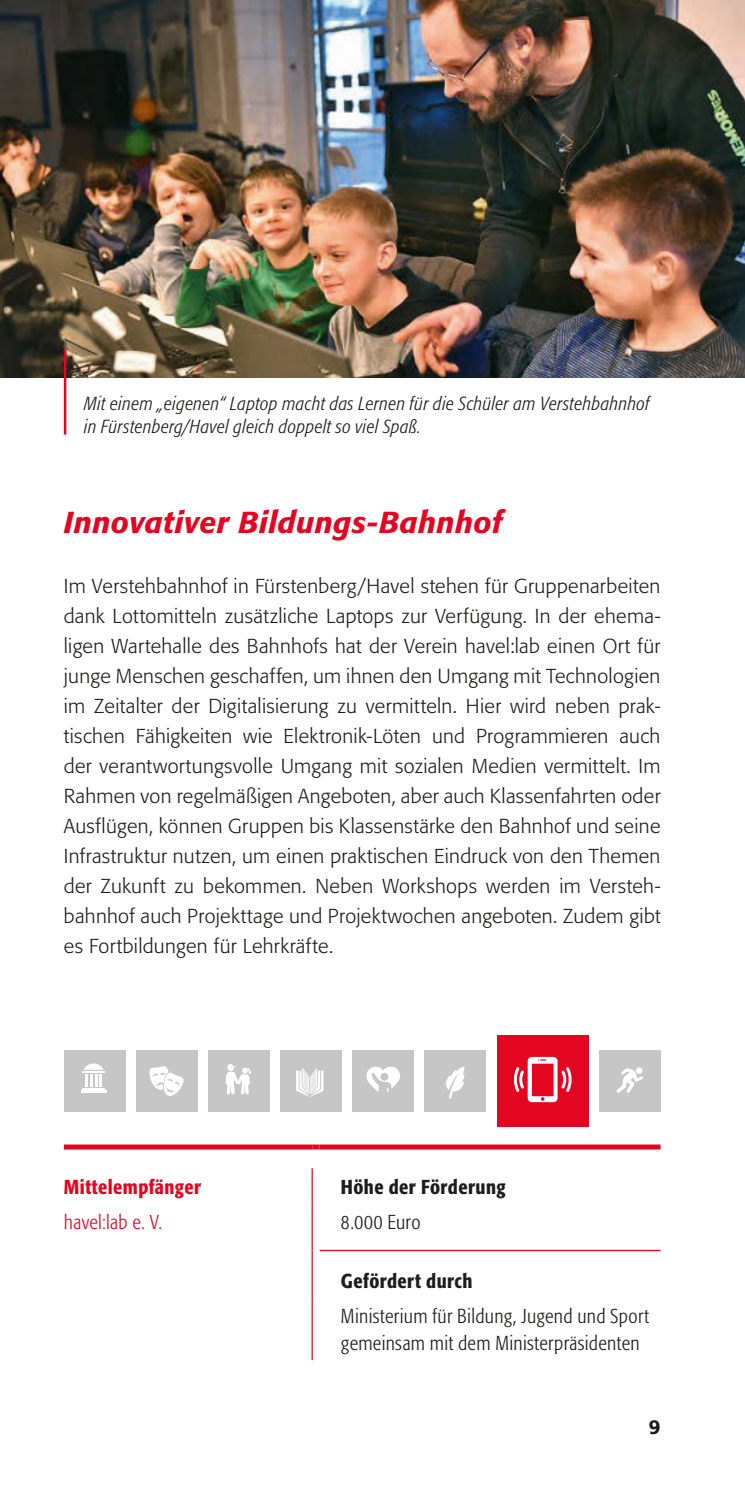
<style>
.page{position:relative;width:745px;height:1489px;background:#fff}
.page>*{position:absolute;margin:0;border:0;box-sizing:border-box;transform-origin:0 0}
.t1{font:italic 500 30px "Formata";letter-spacing:.015em;color:#e40521}
.t2{font:300 20px/30px "Formata";letter-spacing:.015em;color:#1d1d1b;text-align:justify}
.t3{font:300 condensed 20px/27.5px "Formata";letter-spacing:.02em;color:#1d1d1b}
.t4{font:500 condensed 20px "Formata";letter-spacing:.02em;color:#1d1d1b}
.t5{font:500 condensed 20px "Formata";letter-spacing:.025em;color:#e40521}
.t6{font:300 condensed 20px "Formata";letter-spacing:.015em;color:#e40521}
.t7{font:500 20px "Formata";color:#1d1d1b}
.t8{font:italic 300 condensed 18.75px/23.8px "Formata";letter-spacing:.02em;color:#1d1d1b}
</style>
<div class="page">
<div style="left:496px;top:1035px;width:92px;height:91px;background:#e40521"></div>
<svg style="left:513px;top:1056px;width:59px;height:46px"></svg>
<div style="left:598px;top:1050px;width:62px;height:61px;background:#c6c6c6"></div>
<svg style="left:616px;top:1067px;width:27px;height:25px"></svg>
<div style="left:64px;top:1050px;width:61px;height:61px;background:#c6c6c6"></div>
<hr style="left:81px;top:1090px;width:25px;height:3px;background:#fff">
<hr style="left:82px;top:1087px;width:23px;height:2px;background:#fff">
<hr style="left:82px;top:1070px;width:23px;height:2px;background:#fff">
<svg style="left:84px;top:1063px;width:19px;height:23px"></svg>
<div style="left:352px;top:1050px;width:62px;height:61px;background:#c6c6c6"></div>
<svg style="left:366px;top:1066px;width:34px;height:26px"></svg>
<div style="left:136px;top:1050px;width:61px;height:61px;background:#c6c6c6"></div>
<svg style="left:149px;top:1066px;width:35px;height:29px"></svg>
<div style="left:208px;top:1050px;width:61px;height:61px;background:#c6c6c6"></div>
<svg style="left:225px;top:1064px;width:26px;height:30px"></svg>
<div style="left:280px;top:1050px;width:62px;height:61px;background:#c6c6c6"></div>
<svg style="left:296px;top:1068px;width:27px;height:28px"></svg>
<div style="left:424px;top:1050px;width:62px;height:61px;background:#c6c6c6"></div>
<svg style="left:446px;top:1066px;width:18px;height:32px"></svg>
<img style="left:0;top:0;width:744px;height:378px">
<div style="left:64px;top:1144px;width:248px;height:5px;background:#e40521"></div>
<hr style="left:311px;top:1168px;width:1px;height:36px;background:#e40521">
<hr style="left:311px;top:1204px;width:1px;height:46px;background:#e40521">
<hr style="left:311px;top:1250px;width:1px;height:47px;background:#e40521">
<hr style="left:311px;top:1297px;width:1px;height:62px;background:#e40521">
<hr style="left:319px;top:1249px;width:341px;height:1px;background:#e40521">
<svg style="left:312px;top:1144px;width:7px;height:5px"></svg>
<div style="left:319px;top:1144px;width:341px;height:5px;background:#e40521"></div>
<hr style="left:64px;top:350px;width:2px;height:84px;background:#e40521">
<p class="t8" style="left:84px;top:391px;width:567px">Mit einem „eigenen“ Laptop macht das Lernen für die Schüler am Verstehbahnhof in Fürstenberg/Havel gleich doppelt so viel Spaß.</p>
<h1 class="t1" style="left:64px;top:504px;width:440px">Innovativer Bildungs-Bahnhof</h1>
<p class="t2" style="left:64px;top:571px;width:597px">Im Verstehbahnhof in Fürstenberg/Havel stehen für Gruppenarbeiten dank Lottomitteln zusätzliche Laptops zur Verfügung. In der ehema&shy;ligen Wartehalle des Bahnhofs hat der Verein havel:lab einen Ort für junge Menschen geschaffen, um ihnen den Umgang mit Technologien im Zeitalter der Digitalisierung zu vermitteln. Hier wird neben prak&shy;tischen Fähigkeiten wie Elektronik-Löten und Programmieren auch der verantwortungsvolle Umgang mit sozialen Medien vermittelt. Im Rahmen von regelmäßigen Angeboten, aber auch Klassenfahrten oder Ausflügen, können Gruppen bis Klassenstärke den Bahnhof und seine Infrastruktur nutzen, um einen praktischen Eindruck von den Themen der Zukunft zu bekommen. Neben Workshops werden im Versteh&shy;bahnhof auch Projekttage und Projektwochen angeboten. Zudem gibt es Fortbildungen für Lehrkräfte.</p>
<p class="t5" style="left:64px;top:1174px;width:139px">Mittelempfänger</p>
<p class="t4" style="left:341px;top:1174px;width:166px">Höhe der Förderung</p>
<p class="t6" style="left:64px;top:1210px;width:100px">havel:lab e. V.</p>
<p class="t3" style="left:341px;top:1208px;width:81px">8.000 Euro</p>
<p class="t4" style="left:341px;top:1268px;width:133px">Gefördert durch</p>
<p class="t3" style="left:341px;top:1301px;width:309px">Ministerium für Bildung, Jugend und Sport gemeinsam mit dem Ministerpräsidenten</p>
<p class="t7" style="left:648px;top:1414px;width:13px">9</p>
</div>
